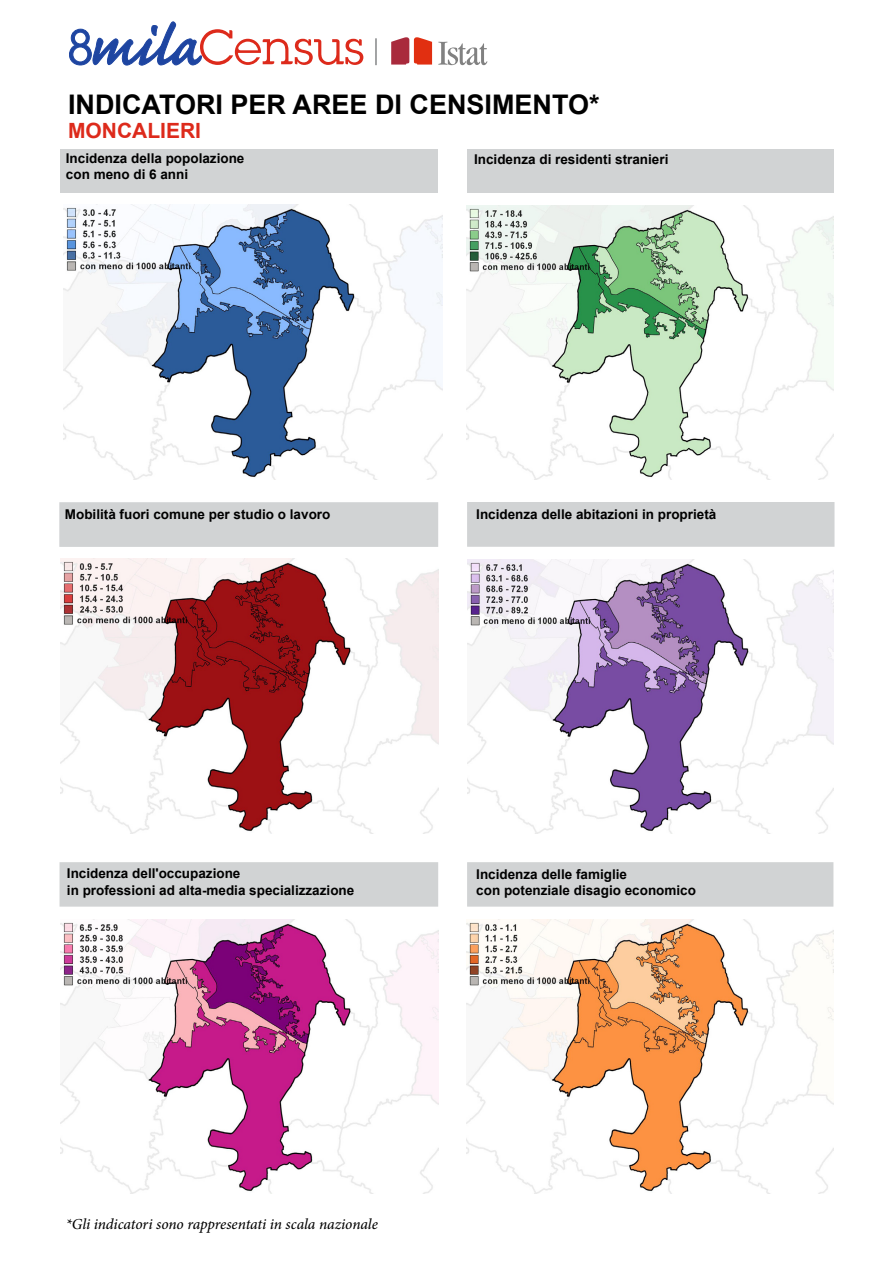
<style>
.page{position:relative;width:893px;height:1263px;background:#fff}
.page>*{position:absolute;margin:0;border:0;box-sizing:border-box;transform-origin:0 0}
.t1{font:700 27px "Arial";color:#000}
.t2{font:700 21px "Arial";color:#dd2a1b}
.t3{font:italic 15px "Adobe Hebrew";letter-spacing:-.01em;color:#000}
.t4{font:700 13.5px/16.2px "Arial";color:#000}
</style>
<div class="page">
<div style="left:60px;top:862px;width:378px;height:45px;background:#d1d3d4;border:2px solid #d1d3d4"></div>
<div style="left:467px;top:862px;width:366px;height:45px;background:#d1d3d4;border:2px solid #d1d3d4"></div>
<div style="left:59px;top:502px;width:379px;height:45px;background:#d1d3d4"></div>
<div style="left:467px;top:502px;width:367px;height:45px;background:#d1d3d4"></div>
<div style="left:467px;top:150px;width:366px;height:43px;background:#d1d3d4"></div>
<div style="left:60px;top:150px;width:378px;height:43px;background:#d1d3d4"></div>
<svg style="left:69px;top:22px;width:294px;height:44px"></svg>
<hr style="left:375px;top:38px;width:2px;height:27px;background:#707173">
<svg style="left:438px;top:42px;width:49px;height:23px"></svg>
<svg style="left:391px;top:37px;width:41px;height:28px"></svg>
<img style="left:64px;top:205px;width:378px;height:274px">
<img style="left:466px;top:205px;width:367px;height:275px">
<img style="left:61px;top:558px;width:377px;height:275px">
<img style="left:467px;top:559px;width:366px;height:275px">
<img style="left:61px;top:919px;width:377px;height:275px">
<img style="left:466px;top:919px;width:367px;height:275px">
<h1 class="t1" style="left:68px;top:86px;width:533px">INDICATORI PER AREE DI CENSIMENTO*</h1>
<h2 class="t2" style="left:68px;top:117px;width:34px">Monca</h2>
<h2 class="t2" style="left:147px;top:117px;width:24px">lieri</h2>
<p class="t4" style="left:66px;top:150px;width:180px">Incidenza della popolazione con meno di 6 anni</p>
<p class="t4" style="left:474px;top:151px;width:196px">Incidenza di residenti stranieri</p>
<p class="t4" style="left:65px;top:507px;width:267px">Mobilità fuori comune per studio o lavoro</p>
<p class="t4" style="left:476px;top:507px;width:242px">Incidenza delle abitazioni in proprietà</p>
<p class="t4" style="left:67px;top:866px;width:289px">Incidenza dell'occupazione<br>in professioni ad alta-media specializzazione</p>
<p class="t4" style="left:476px;top:866px;width:221px">Incidenza delle famiglie<br>con potenziale disagio economico</p>
<p class="t3" style="left:66px;top:1215px;width:313px">*Gli indicatori sono rappresentati in scala nazionale</p>
</div>
